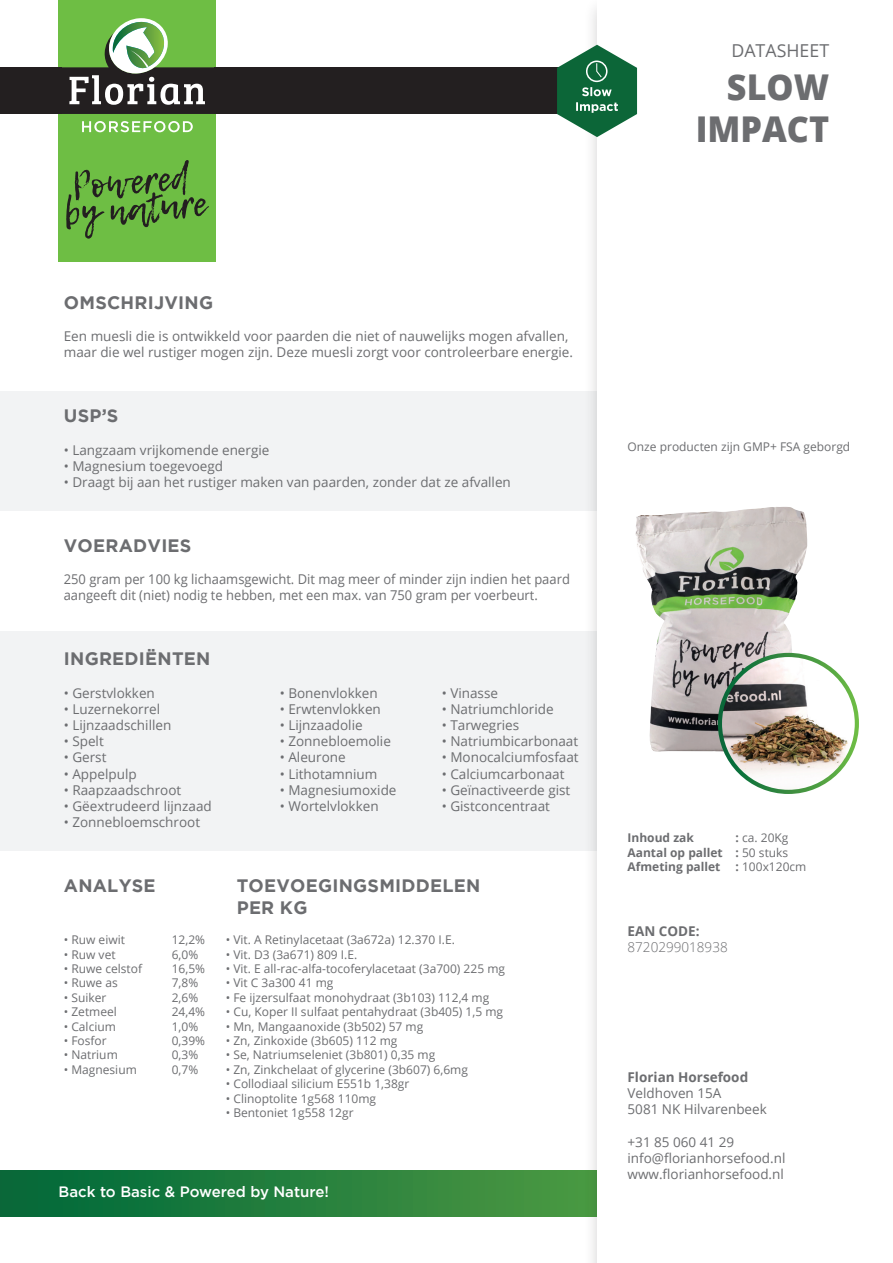
<style>
.page{position:relative;width:893px;height:1263px;background:#fff}
.page>*{position:absolute;margin:0;border:0;box-sizing:border-box;transform-origin:0 0}
.t1{font:800 35.55px "Open Sans";color:#6c6d70;scale:.96 1}
.t2{font:700 18px "Gotham";letter-spacing:.015em;color:#6c6d70}
.t3{font:17.85px "Open Sans";color:#6c6d70}
.t4{font:500 15px "Gotham";color:#fff}
.t5{font:13.5px/16.2px "Open Sans";color:#6c6d70}
.t6{font:13.5px/16.2px "Open Sans";color:#6c6d70;scale:.96 1}
.t7{font:700 13.5px "Open Sans";color:#6c6d70}
.t8{font:300 13.5px "Open Sans";color:#6c6d70}
.t9{font:12px "Open Sans";color:#6c6d70}
.t10{font:700 12px "Open Sans";color:#6c6d70}
.s1{font-weight:700}
.s2{font-weight:400}
</style>
<div class="page">
<div style="left:59px;top:0;width:157px;height:261px;background:#6ebe44"></div>
<svg style="left:66px;top:160px;width:143px;height:79px"></svg>
<svg style="left:62px;top:18px;width:152px;height:96px"></svg>
<svg style="left:82px;top:121px;width:111px;height:11px"></svg>
<div style="left:0;top:67px;width:62px;height:47px;background:#231f20"></div>
<div style="left:214px;top:67px;width:679px;height:47px;background:#231f20"></div>
<svg style="left:0;top:1170px;width:583px;height:47px;background:#247f3d"></svg>
<div style="left:0;top:391px;width:893px;height:119px;background:#f2f3f4"></div>
<div style="left:0;top:631px;width:893px;height:219px;background:#f2f3f4"></div>
<div style="left:583px;top:0;width:310px;height:1263px;background:#231f20;opacity:.2"></div>
<div style="left:597px;top:0;width:296px;height:1263px;background:#fff"></div>
<img style="left:635px;top:507px;width:172px;height:246px">
<img style="left:720px;top:655px;width:137px;height:137px;border-radius:68px">
<div style="left:718px;top:653px;width:141px;height:141px;border:4px solid #fff;border-radius:50%"></div>
<svg style="left:557px;top:45px;width:80px;height:92px"></svg>
<p class="t3" style="left:731px;top:38px;width:99px">DATASHEET</p>
<p class="t1" style="left:727px;top:60px;width:108px">SLOW</p>
<p class="t1" style="left:696px;top:102px;width:141px">IMPACT</p>
<p class="t2" style="left:64px;top:292px;width:151px">OMSCHRIJVING</p>
<p class="t5" style="left:64px;top:328px;width:511px">Een muesli die is ontwikkeld voor paarden die niet of nauwelijks mogen afvallen, maar die wel rustiger mogen zijn. Deze muesli zorgt voor controleerbare energie.</p>
<p class="t2" style="left:64px;top:405px;width:56px">USP’S</p>
<p class="t5" style="left:64px;top:441px;width:207px">• Langzaam vrijkomende energie</p>
<p class="t5" style="left:64px;top:457px;width:161px">• Magnesium toegevoegd</p>
<p class="t5" style="left:64px;top:474px;width:449px">• Draagt bij aan het rustiger maken van paarden, zonder dat ze afvallen</p>
<p class="t2" style="left:64px;top:535px;width:129px">VOERADVIES</p>
<p class="t6" style="left:64px;top:571px;width:529px">250 gram per 100 kg lichaamsgewicht. Dit mag meer of minder zijn indien het paard aangeeft dit (niet) nodig te hebben, met een max. van 750 gram per voerbeurt.</p>
<p class="t2" style="left:64px;top:648px;width:148px">INGREDIËNTEN</p>
<p class="t5" style="left:64px;top:684px;width:93px">• Gerstvlokken</p>
<p class="t5" style="left:280px;top:684px;width:100px">• Bonenvlokken</p>
<p class="t5" style="left:442px;top:684px;width:58px">• Vinasse</p>
<p class="t5" style="left:64px;top:700px;width:98px">• Luzernekorrel</p>
<p class="t5" style="left:280px;top:700px;width:103px">• Erwtenvlokken</p>
<p class="t5" style="left:442px;top:700px;width:113px">• Natriumchloride</p>
<p class="t5" style="left:64px;top:717px;width:109px">• Lijnzaadschillen</p>
<p class="t5" style="left:280px;top:717px;width:84px">• Lijnzaadolie</p>
<p class="t5" style="left:442px;top:717px;width:79px">• Tarwegries</p>
<p class="t5" style="left:64px;top:733px;width:42px">• Spelt</p>
<p class="t5" style="left:280px;top:733px;width:113px">• Zonnebloemolie</p>
<p class="t5" style="left:442px;top:733px;width:138px">• Natriumbicarbonaat</p>
<p class="t5" style="left:64px;top:749px;width:44px">• Gerst</p>
<p class="t5" style="left:280px;top:749px;width:67px">• Aleurone</p>
<p class="t5" style="left:442px;top:749px;width:138px">• Monocalciumfosfaat</p>
<p class="t5" style="left:64px;top:765px;width:74px">• Appelpulp</p>
<p class="t5" style="left:280px;top:765px;width:99px">• Lithotamnium</p>
<p class="t5" style="left:442px;top:765px;width:124px">• Calciumcarbonaat</p>
<p class="t5" style="left:64px;top:781px;width:119px">• Raapzaadschroot</p>
<p class="t5" style="left:280px;top:781px;width:118px">• Magnesiumoxide</p>
<p class="t5" style="left:442px;top:781px;width:130px">• Geïnactiveerde gist</p>
<p class="t5" style="left:64px;top:798px;width:150px">• Gëextrudeerd lijnzaad</p>
<p class="t5" style="left:280px;top:798px;width:100px">• Wortelvlokken</p>
<p class="t5" style="left:442px;top:798px;width:110px">• Gistconcentraat</p>
<p class="t5" style="left:64px;top:814px;width:138px">• Zonnebloemschroot</p>
<p class="t2" style="left:64px;top:875px;width:93px">ANALYSE</p>
<p class="t2" style="left:237px;top:875px;width:245px">TOEVOEGINGSMIDDELEN</p>
<p class="t2" style="left:237px;top:897px;width:72px">PER KG</p>
<p class="t9" style="left:64px;top:931px;width:63px">• Ruw eiwit</p>
<p class="t9" style="left:172px;top:931px;width:35px">12,2%</p>
<p class="t9" style="left:226px;top:931px;width:231px">• Vit. A Retinylacetaat (3a672a) 12.370 I.E.</p>
<p class="t9" style="left:64px;top:946px;width:53px">• Ruw vet</p>
<p class="t9" style="left:172px;top:946px;width:28px">6,0%</p>
<p class="t9" style="left:226px;top:946px;width:133px">• Vit. D3 (3a671) 809 I.E.</p>
<p class="t9" style="left:64px;top:960px;width:80px">• Ruwe celstof</p>
<p class="t9" style="left:172px;top:960px;width:35px">16,5%</p>
<p class="t9" style="left:226px;top:960px;width:281px">• Vit. E all-rac-alfa-tocoferylacetaat (3a700) 225 mg</p>
<p class="t9" style="left:64px;top:975px;width:55px">• Ruwe as</p>
<p class="t9" style="left:172px;top:975px;width:28px">7,8%</p>
<p class="t9" style="left:226px;top:975px;width:109px">• Vit C 3a300 41 mg</p>
<p class="t9" style="left:64px;top:989px;width:44px">• Suiker</p>
<p class="t9" style="left:172px;top:989px;width:28px">2,6%</p>
<p class="t9" style="left:226px;top:989px;width:265px">• Fe ijzersulfaat monohydraat (3b103) 112,4 mg</p>
<p class="t9" style="left:64px;top:1003px;width:55px">• Zetmeel</p>
<p class="t9" style="left:172px;top:1003px;width:35px">24,4%</p>
<p class="t9" style="left:226px;top:1003px;width:279px">• Cu, Koper II sulfaat pentahydraat (3b405) 1,5 mg</p>
<p class="t9" style="left:64px;top:1018px;width:54px">• Calcium</p>
<p class="t9" style="left:172px;top:1018px;width:28px">1,0%</p>
<p class="t9" style="left:226px;top:1018px;width:199px">• Mn, Mangaanoxide (3b502) 57 mg</p>
<p class="t9" style="left:64px;top:1032px;width:45px">• Fosfor</p>
<p class="t9" style="left:172px;top:1032px;width:35px">0,39%</p>
<p class="t9" style="left:226px;top:1032px;width:173px">• Zn, Zinkoxide (3b605) 112 mg</p>
<p class="t9" style="left:64px;top:1047px;width:56px">• Natrium</p>
<p class="t9" style="left:172px;top:1047px;width:28px">0,3%</p>
<p class="t9" style="left:226px;top:1047px;width:211px">• Se, Natriumseleniet (3b801) 0,35 mg</p>
<p class="t9" style="left:64px;top:1061px;width:75px">• Magnesium</p>
<p class="t9" style="left:172px;top:1061px;width:28px">0,7%</p>
<p class="t9" style="left:226px;top:1061px;width:244px">• Zn, Zinkchelaat of glycerine (3b607) 6,6mg</p>
<p class="t9" style="left:226px;top:1075px;width:185px">• Collodiaal silicium E551b 1,38gr</p>
<p class="t9" style="left:226px;top:1090px;width:152px">• Clinoptolite 1g568 110mg</p>
<p class="t9" style="left:226px;top:1104px;width:129px">• Bentoniet 1g558 12gr</p>
<p class="t4" style="left:59px;top:1183px;width:272px">Back to Basic &amp; Powered by Nature!</p>
<p class="t9" style="left:628px;top:438px;width:224px">Onze producten zijn GMP+ FSA geborgd</p>
<p class="t10" style="left:628px;top:829px;width:68px">Inhoud zak</p>
<p class="t9" style="left:736px;top:830px;width:54px"><span class="s1">:</span> ca. 20Kg</p>
<p class="t10" style="left:628px;top:844px;width:162px">Aantal op pallet : <span class="s2">50 stuks</span></p>
<p class="t10" style="left:628px;top:858px;width:94px">Afmeting pallet</p>
<p class="t9" style="left:736px;top:859px;width:72px"><span class="s1">:</span> 100x120cm</p>
<p class="t7" style="left:628px;top:921px;width:74px">EAN CODE:</p>
<p class="t8" style="left:628px;top:938px;width:102px">8720299018938</p>
<p class="t7" style="left:628px;top:1067px;width:122px">Florian Horsefood</p>
<p class="t5" style="left:628px;top:1085px;width:95px">Veldhoven 15A</p>
<p class="t5" style="left:628px;top:1101px;width:141px">5081 NK Hilvarenbeek</p>
<p class="t5" style="left:628px;top:1133px;width:108px">+31 85 060 41 29</p>
<p class="t5" style="left:628px;top:1149px;width:159px">info@florianhorsefood.nl</p>
<p class="t5" style="left:628px;top:1166px;width:158px">www.florianhorsefood.nl</p>
</div>
